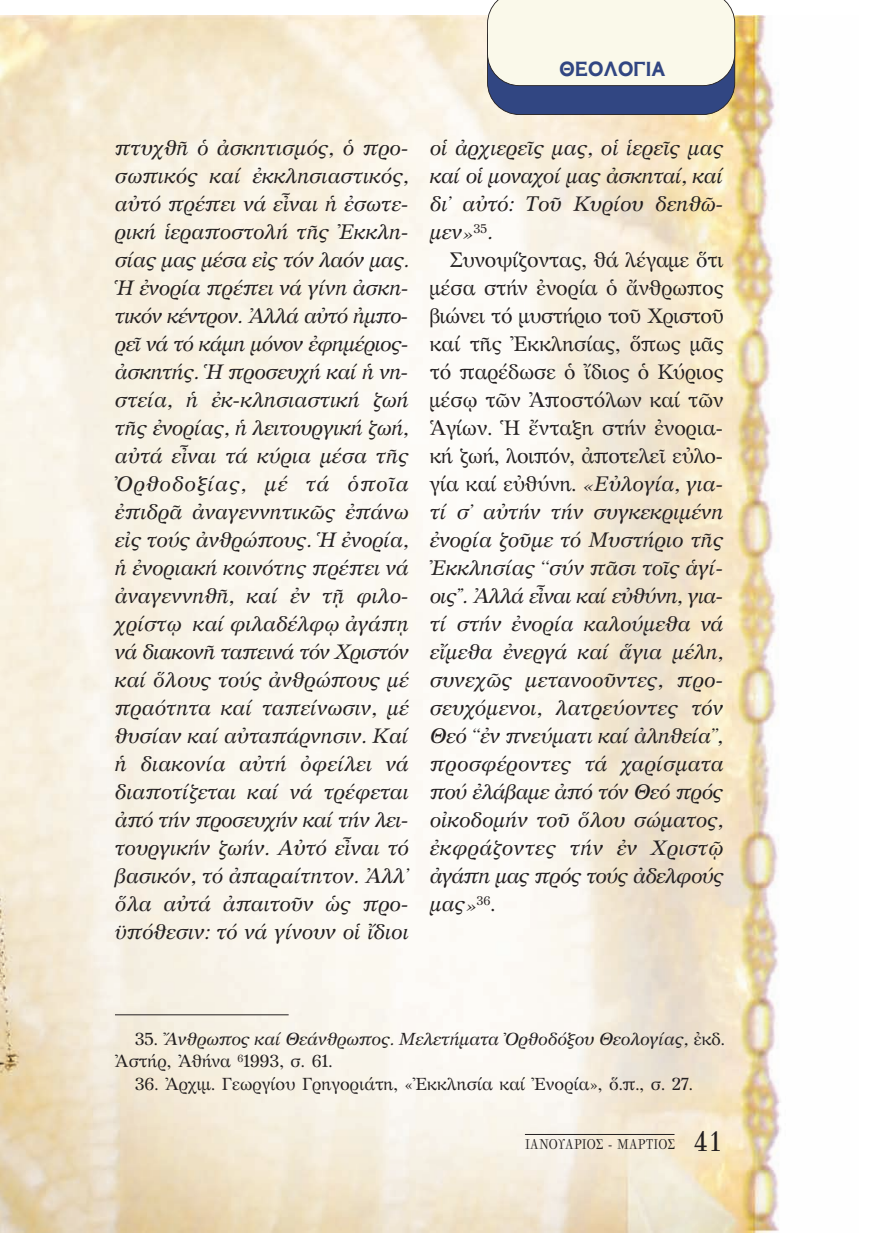
<style>
.page{position:relative;width:875px;height:1247px;background:#fff}
.page>*{position:absolute;margin:0;border:0;box-sizing:border-box;transform-origin:0 0}
.t1{font:700 22.75px "GFS Neohellenic";color:#314682}
.t2{font:italic 21px/28px "GFS Artemisia";color:#231f20;text-align:justify}
.t3{font:italic 17.5px/22.8px "GFS Artemisia";letter-spacing:-.01em;color:#231f20}
.t4{font:17.5px "GFS Artemisia";color:#231f20}
.t5{font:14px "GFS Bodoni";color:#231f20;scale:.9 1}
.s1{font-style:normal}
.s2{font-family:"GFS Porson";font-size:28px}
</style>
<div class="page">
<img style="left:0;top:16px;width:781px;height:1216px">
<hr style="left:115px;top:1014px;width:174px;height:1px;background:#231f20">
<div style="left:487px;top:7px;width:248px;height:108px;background:#314682;border-radius:32px"></div>
<div style="left:487px;top:6px;width:248px;height:109px;border:2px solid #231f20;border-radius:32px"></div>
<div style="left:487px;top:0;width:248px;height:86px;background:#faf9ea"></div>
<hr style="left:525px;top:1134px;width:149px;height:1px;background:#231f20">
<p class="t1" style="left:560px;top:52px;width:108px">ΘΕΟΛΟΓΙΑ</p>
<p class="t2" style="left:115px;top:132px;width:295px">πτυχθῆ ὁ ἀσκητισμός, ὁ προ&shy;σωπικός καί ἐκκλησιαστικός, αὐτό πρέπει νά εἶναι ἡ ἐσωτε&shy;ρική ἱεραποστολή τῆς Ἐκκλη&shy;σίας μας μέσα εἰς τόν λαόν μας.<br>Ἡ ἐνορία πρέπει νά γίνη ἀσκη&shy;τικόν κέντρον. Ἀλλά αὐτό ἠμπο&shy;ρεῖ νά τό κάμη μόνον ἐφημέριος&shy;ἀσκητής. Ἡ προσευχή καί ἡ νη&shy;στεία, ἡ ἐκ-κλησιαστική ζωή τῆς ἐνορίας, ἡ λειτουργική ζωή, αὐτά εἶναι τά κύρια μέσα τῆς Ὀρθοδοξίας, μέ τά ὁποῖα ἐπιδρᾶ ἀναγεννητικῶς ἐπάνω εἰς τούς ἀνθρώπους. Ἡ ἐνορία, ἡ ἐνοριακή κοινότης πρέπει νά ἀναγεννηθῆ, καί ἐν τῇ φιλο&shy;χρίστῳ καί φιλαδέλφῳ ἀγάπῃ νά διακονῆ ταπεινά τόν Χριστόν καί ὅλους τούς ἀνθρώπους μέ πραότητα καί ταπείνωσιν, μέ θυσίαν καί αὐταπάρνησιν. Καί ἡ διακονία αὐτή ὀφείλει νά διαποτίζεται καί νά τρέφεται ἀπό τήν προσευχήν καί τήν λει&shy;τουργικήν ζωήν. Αὐτό εἶναι τό βασικόν, τό ἀπαραίτητον. Ἀλλ’ ὅλα αὐτά ἀπαιτοῦν ὡς προ&shy;ϋπόθεσιν: τό νά γίνουν οἱ ἴδιοι</p>
<p class="t2" style="left:430px;top:132px;width:295px">οἱ ἀρχιερεῖς μας, οἱ ἱερεῖς μας καί οἱ μοναχοί μας ἀσκηταί, καί δι’ αὐτό: Τοῦ Κυρίου δεηθῶ&shy;μεν»<sup>35</sup>.</p>
<p class="t2" style="left:430px;top:244px;width:295px;text-indent:20px"><span class="s1">Συνοψίζοντας, θά λέγαμε ὅτι μέσα στήν ἐνορία ὁ ἄνθρωπος βιώνει τό μυστήριο τοῦ Χριστοῦ καί τῆς Ἐκκλησίας, ὅπως μᾶς τό παρέδωσε ὁ ἴδιος ὁ Κύριος μέσῳ τῶν Ἀποστόλων καί τῶν Ἁγίων. Ἡ ἔνταξη στήν ἐνορια&shy;κή ζωή, λοιπόν, ἀποτελεῖ εὐλο&shy;γία καί εὐθύνη.</span> «Εὐλογία, για&shy;τί σ’ αὐτήν τήν συγκεκριμένη ἐνορία ζοῦμε τό Μυστήριο τῆς Ἐκκλησίας ‘‘σύν πᾶσι τοῖς ἁγί&shy;οις’’. Ἀλλά εἶναι καί εὐθύνη, για&shy;τί στήν ἐνορία καλούμεθα νά εἴμεθα ἐνεργά καί ἅγια μέλη, συνεχῶς μετανοοῦντες, προ&shy;σευχόμενοι, λατρεύοντες τόν Θεό ‘‘ἐν πνεύματι καί ἀληθεία’’, προσφέροντες τά χαρίσματα πού ἐλάβαμε ἀπό τόν Θεό πρός οἰκοδομήν τοῦ ὅλου σώματος, ἐκφράζοντες τήν ἐν Χριστῷ ἀγάπη μας πρός τούς ἀδελφούς μας»<sup>36</sup><span class="s1">.</span></p>
<p class="t3" style="left:115px;top:1026px;width:611px;text-indent:20px"><span class="s1">35.</span> Ἄνθρωπος καί Θεάνθρωπος. Μελετήματα Ὀρθοδόξου Θεολογίας, <span class="s1">ἐκδ.<br>Ἀστήρ, Ἀθήνα</span> <sup>6</sup><span class="s1">1993, σ. 61.</span></p>
<p class="t4" style="left:135px;top:1071px;width:559px">36. Ἀρχιμ. Γεωργίου Γρηγοριάτη, «Ἐκκλησία καί Ἐνορία», ὅ.π., σ. 27.</p>
<p class="t5" style="left:525px;top:1139px;width:221px">ΙΑΝΟΥΑΡΙΟΣ - ΜΑΡΤΙΟΣ <span class="s2">41</span></p>
</div>
